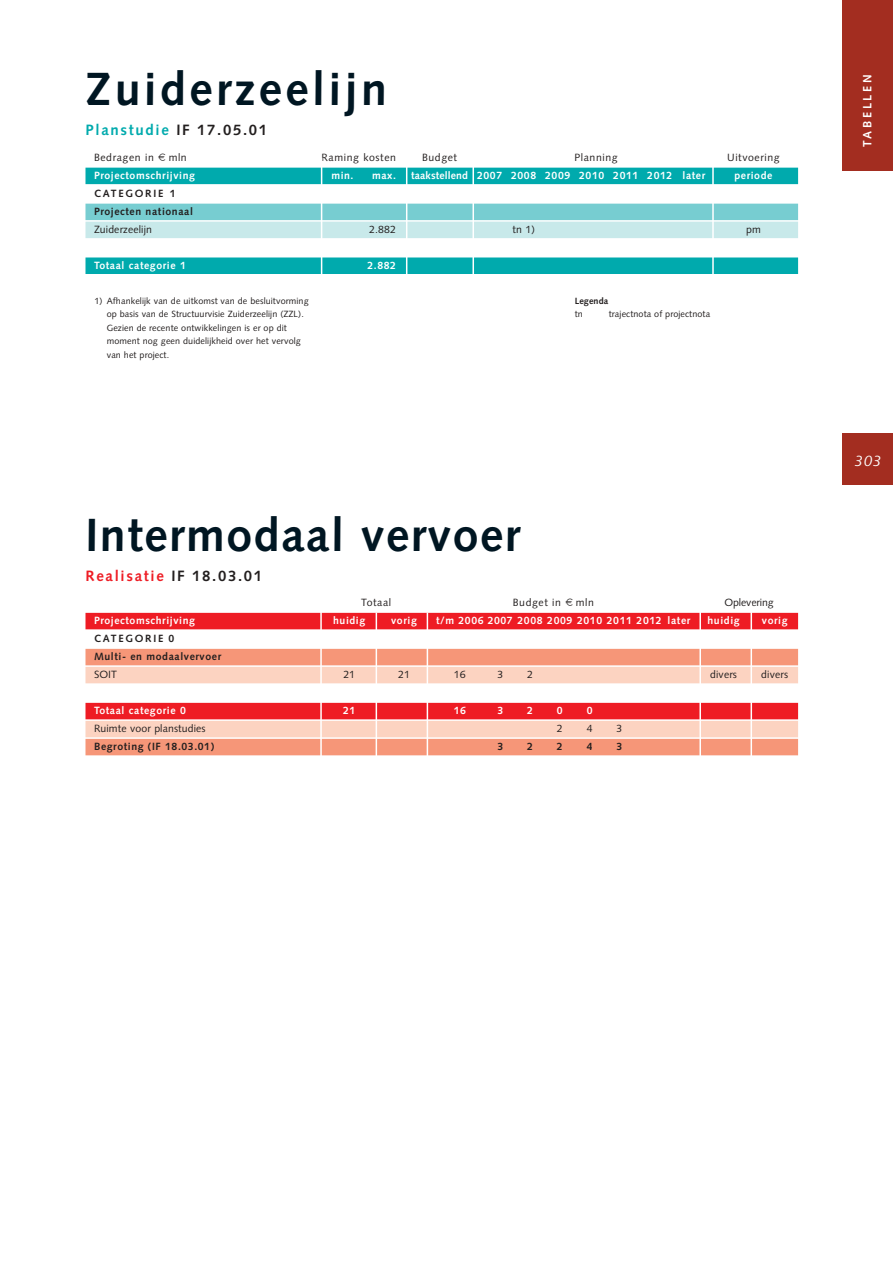
<style>
.page{position:relative;width:893px;height:1263px;background:#fff}
.page>*{position:absolute;margin:0;border:0;box-sizing:border-box;transform-origin:0 0}
.t1{font:700 46.5px "Syntax";letter-spacing:.035em;color:#001622}
.t2{font:700 46.5px "Syntax";letter-spacing:.07em;color:#001622}
.t3{font:700 15px "Syntax";letter-spacing:.11em;color:#00aaad}
.t4{font:700 15px "Syntax";letter-spacing:.11em;color:#ee1c24}
.t5{font:italic 15px "Syntax";color:#fff}
.t6{font:700 12px "Syntax";letter-spacing:.22em;color:#fff}
.t7{font:700 10.5px "Syntax";letter-spacing:.055em;color:#fff}
.t8{font:700 10.5px/18px "Syntax";letter-spacing:.055em;color:#231f1f}
.t9{font:10.5px "Syntax";letter-spacing:.01em;color:#231f1f}
.t10{font:10.5px "Syntax";letter-spacing:.055em;color:#231f1f}
.t11{font:10.5px "Syntax";letter-spacing:-.01em;color:#231f1f}
.t12{font:9px/13.5px "Syntax";letter-spacing:.01em;color:#231f1f}
.t13{font:700 9px "Syntax";letter-spacing:.01em;color:#231f1f}
.s1{color:#231f1f}
.s2{font-family:"Euro Collection"}
</style>
<div class="page">
<div style="left:842px;top:434px;width:50px;height:51px;background:#a32d20"></div>
<div style="left:842px;top:0;width:50px;height:170px;background:#a32d20"></div>
<div style="left:85px;top:168px;width:713px;height:16px;background:#00aaad"></div>
<div style="left:85px;top:204px;width:713px;height:16px;background:#77cdd1"></div>
<div style="left:85px;top:222px;width:713px;height:16px;background:#c8e9ea"></div>
<div style="left:85px;top:258px;width:713px;height:16px;background:#00aaad"></div>
<hr style="left:472px;top:156px;width:2px;height:127px;background:#fff">
<hr style="left:712px;top:158px;width:1px;height:124px;background:#fff">
<hr style="left:406px;top:156px;width:1px;height:128px;background:#fff">
<hr style="left:321px;top:158px;width:1px;height:125px;background:#fff">
<div style="left:85px;top:613px;width:713px;height:16px;background:#ee1c24"></div>
<div style="left:85px;top:649px;width:713px;height:16px;background:#f69678"></div>
<div style="left:85px;top:667px;width:713px;height:16px;background:#fcd3c1"></div>
<div style="left:85px;top:703px;width:713px;height:16px;background:#ee1c24"></div>
<div style="left:85px;top:721px;width:713px;height:16px;background:#fcd3c1"></div>
<div style="left:85px;top:739px;width:713px;height:16px;background:#f69678"></div>
<svg style="left:375px;top:613px;width:2px;height:17px"></svg>
<hr style="left:375px;top:646px;width:2px;height:123px;background:#fff">
<svg style="left:426px;top:613px;width:2px;height:17px"></svg>
<hr style="left:426px;top:646px;width:2px;height:123px;background:#fff">
<hr style="left:320px;top:606px;width:2px;height:25px;background:#fff">
<hr style="left:320px;top:647px;width:2px;height:130px;background:#fff">
<hr style="left:699px;top:603px;width:2px;height:211px;background:#fff">
<hr style="left:750px;top:603px;width:2px;height:211px;background:#fff">
<h1 class="t2" style="left:85px;top:71px;width:303px">Zuiderzeelijn</h1>
<h2 class="t3" style="left:85px;top:124px;width:183px">Planstudie <span class="s1">IF 17.05.01</span></h2>
<p class="t10" style="left:94px;top:153px;width:94px">Bedragen in <span class="s2">E</span> mln</p>
<p class="t10" style="left:321px;top:153px;width:76px">Raming kosten</p>
<p class="t9" style="left:422px;top:153px;width:37px">Budget</p>
<p class="t10" style="left:574px;top:153px;width:45px">Planning</p>
<p class="t10" style="left:727px;top:153px;width:54px">Uitvoering</p>
<p class="t7" style="left:94px;top:171px;width:102px">Projectomschrijving</p>
<p class="t7" style="left:331px;top:171px;width:24px">min.</p>
<p class="t7" style="left:372px;top:171px;width:25px">max.</p>
<p class="t7" style="left:411px;top:171px;width:295px">taakstellend 2007 2008 2009 2010 2011 2012 later</p>
<p class="t7" style="left:734px;top:171px;width:39px">periode</p>
<p class="t8" style="left:94px;top:185px;width:100px">CATEGORIE 1<br>Projecten nationaal</p>
<p class="t9" style="left:94px;top:225px;width:59px">Zuiderzeelijn</p>
<p class="t9" style="left:369px;top:225px;width:28px">2.882</p>
<p class="t9" style="left:512px;top:225px;width:24px">tn 1)</p>
<p class="t9" style="left:746px;top:225px;width:16px">pm</p>
<p class="t7" style="left:94px;top:261px;width:93px">Totaal categorie 1</p>
<p class="t7" style="left:367px;top:261px;width:30px">2.882</p>
<p class="t12" style="left:107px;top:295px;width:203px;text-indent:-12px">1) Afhankelijk van de uitkomst van de besluitvorming op basis van de Structuurvisie Zuiderzeelijn (ZZL).<br>Gezien de recente ontwikkelingen is er op dit moment nog geen duidelijkheid over het vervolg van het project.</p>
<p class="t13" style="left:574px;top:297px;width:35px">Legenda</p>
<p class="t12" style="left:574px;top:308px;width:10px">tn</p>
<p class="t12" style="left:608px;top:308px;width:103px">trajectnota of projectnota</p>
<h1 class="t1" style="left:85px;top:516px;width:436px">Intermodaal vervoer</h1>
<h2 class="t4" style="left:85px;top:569px;width:178px">Realisatie <span class="s1">IF 18.03.01</span></h2>
<p class="t9" style="left:361px;top:598px;width:31px">Totaal</p>
<p class="t10" style="left:513px;top:598px;width:83px">Budget in <span class="s2">E</span> mln</p>
<p class="t11" style="left:724px;top:598px;width:51px">Oplevering</p>
<p class="t7" style="left:94px;top:616px;width:102px">Projectomschrijving</p>
<p class="t7" style="left:333px;top:616px;width:34px">huidig</p>
<p class="t7" style="left:391px;top:616px;width:27px">vorig</p>
<p class="t7" style="left:436px;top:616px;width:256px">t/m 2006 2007 2008 2009 2010 2011 2012 later</p>
<p class="t7" style="left:707px;top:616px;width:34px">huidig</p>
<p class="t7" style="left:761px;top:616px;width:27px">vorig</p>
<p class="t8" style="left:94px;top:630px;width:129px">CATEGORIE 0<br>Multi- en modaalvervoer</p>
<p class="t9" style="left:94px;top:670px;width:25px">SOIT</p>
<p class="t9" style="left:343px;top:670px;width:13px">21</p>
<p class="t9" style="left:398px;top:670px;width:13px">21</p>
<p class="t9" style="left:454px;top:670px;width:13px">16</p>
<p class="t9" style="left:497px;top:670px;width:7px">3</p>
<p class="t9" style="left:527px;top:670px;width:7px">2</p>
<p class="t9" style="left:710px;top:670px;width:28px">divers</p>
<p class="t9" style="left:761px;top:670px;width:28px">divers</p>
<p class="t7" style="left:94px;top:706px;width:93px">Totaal categorie 0</p>
<p class="t7" style="left:343px;top:706px;width:14px">21</p>
<p class="t7" style="left:454px;top:706px;width:14px">16</p>
<p class="t7" style="left:497px;top:706px;width:7px">3</p>
<p class="t7" style="left:527px;top:706px;width:7px">2</p>
<p class="t7" style="left:557px;top:706px;width:7px">0</p>
<p class="t7" style="left:586px;top:706px;width:7px">0</p>
<p class="t9" style="left:94px;top:724px;width:113px">Ruimte voor planstudies</p>
<p class="t9" style="left:557px;top:724px;width:7px">2</p>
<p class="t9" style="left:586px;top:724px;width:7px">4</p>
<p class="t9" style="left:616px;top:724px;width:7px">3</p>
<p class="t8" style="left:94px;top:738px;width:122px">Begroting (IF 18.03.01)</p>
<p class="t8" style="left:497px;top:738px;width:7px">3</p>
<p class="t8" style="left:527px;top:738px;width:7px">2</p>
<p class="t8" style="left:557px;top:738px;width:7px">2</p>
<p class="t8" style="left:586px;top:738px;width:7px">4</p>
<p class="t8" style="left:616px;top:738px;width:7px">3</p>
<h3 class="t6" style="left:862px;top:147px;width:74px;rotate:-90deg">TABELLEN</h3>
<h2 class="t5" style="left:854px;top:455px;width:28px">303</h2>
</div>
